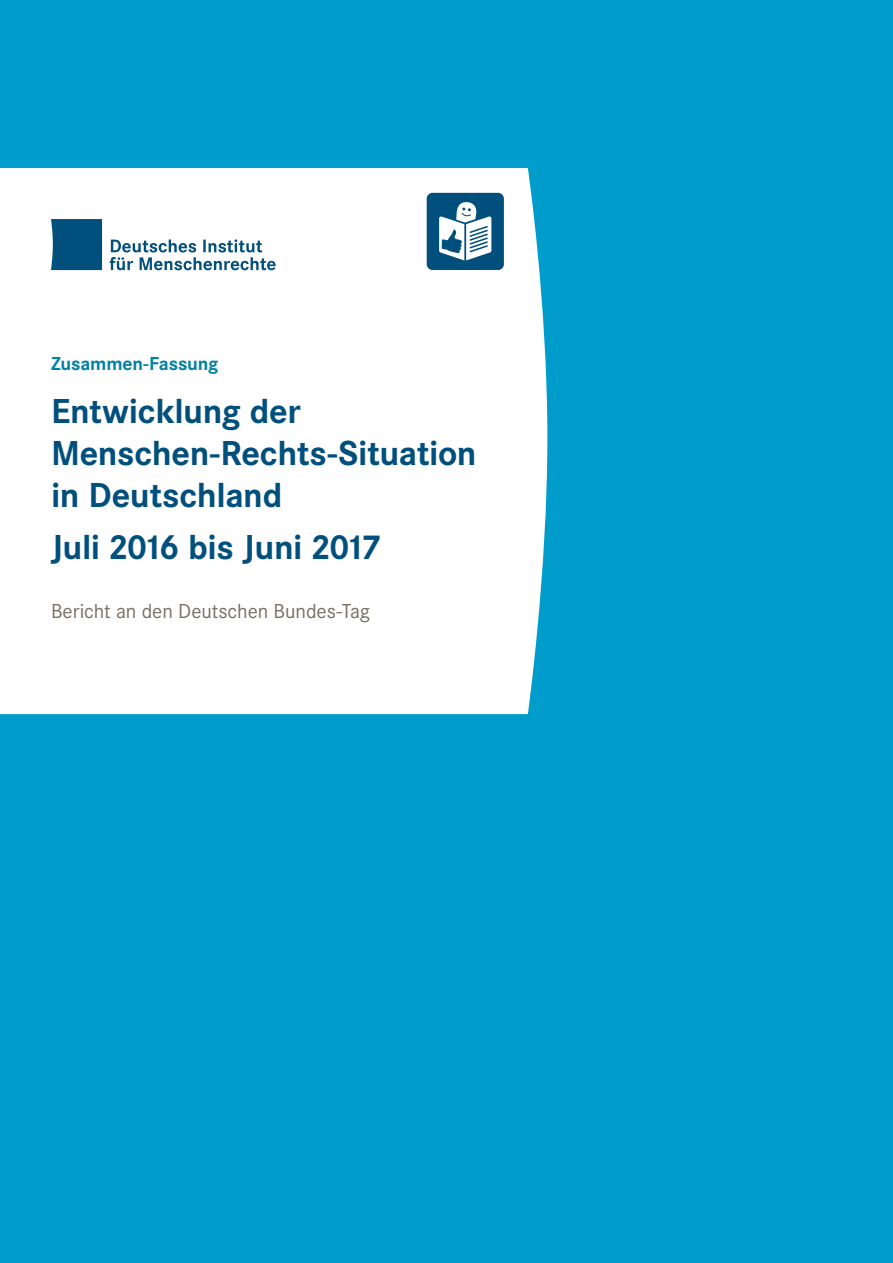
<style>
.page{position:relative;width:893px;height:1263px;background:#009dcc}
.page>*{position:absolute;margin:0;border:0;box-sizing:border-box;transform-origin:0 0}
.t1{font:700 36px/42px "Corporate S Pro";letter-spacing:-.01em;color:#004f7c}
.t2{font:21px "Corporate S Pro";letter-spacing:-.005em;color:#796e61}
.t3{font:700 19.5px "Corporate S Pro";letter-spacing:-.01em;color:#0081a7}
</style>
<div class="page">
<div style="left:0;top:168px;width:547px;height:546px;background:#fff"></div>
<div style="left:0;top:189px;width:282px;height:132px;background:#fff"></div>
<div style="left:51px;top:219px;width:51px;height:51px;background:#004f7c"></div>
<svg style="left:110px;top:239px;width:166px;height:31px"></svg>
<div style="left:427px;top:193px;width:77px;height:77px;background:#004f7c;border-radius:6px"></div>
<svg style="left:439px;top:202px;width:52px;height:58px"></svg>
<h1 class="t3" style="left:51px;top:348px;width:169px">Zusammen-Fassung</h1>
<h2 class="t1" style="left:51px;top:387px;width:427px">Entwicklung der<br>Menschen-Rechts-Situation in Deutschland</h2>
<h3 class="t1" style="left:51px;top:523px;width:329px">Juli 2016 bis Juni 2017</h3>
<p class="t2" style="left:51px;top:595px;width:321px">Bericht an den Deutschen Bundes-Tag</p>
</div>
